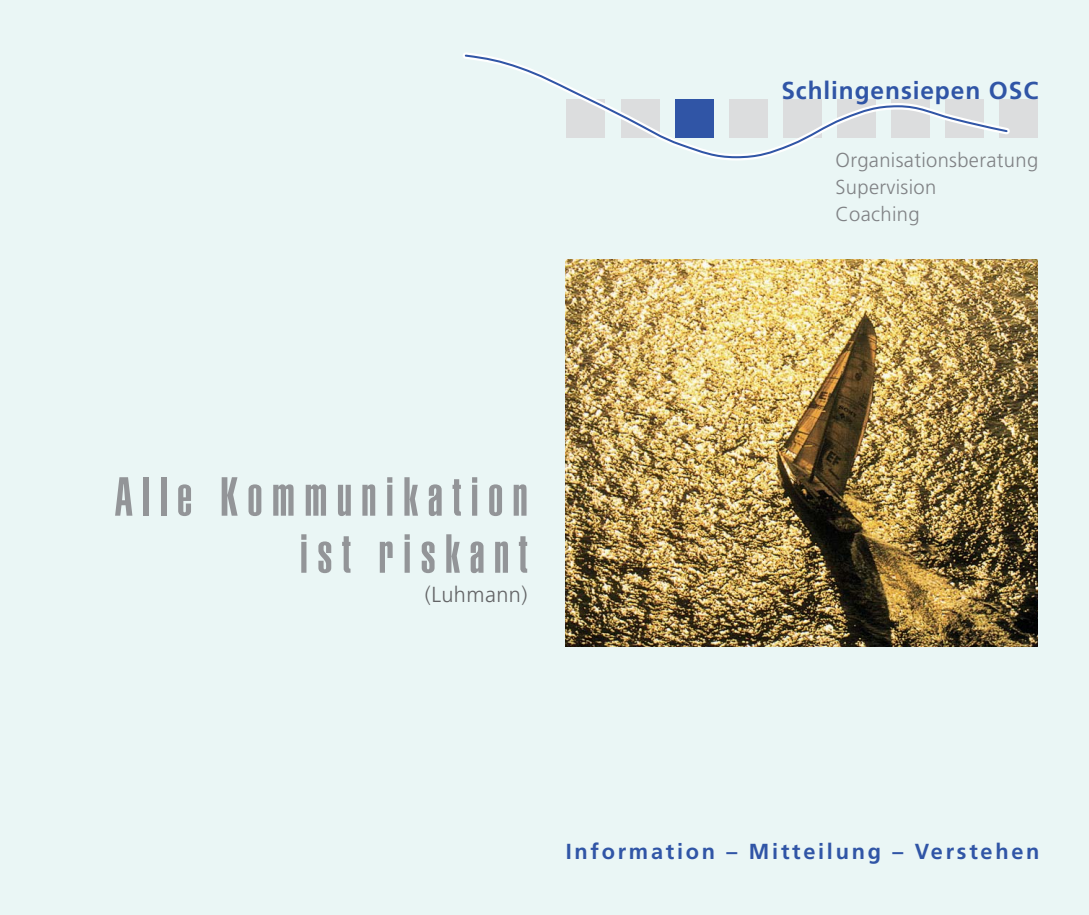
<style>
.page{position:relative;width:1089px;height:915px;background:#fff}
.page>*{position:absolute;margin:0;border:0;box-sizing:border-box;transform-origin:0 0}
.t1{font:900 extra-condensed 54px/57px "Helvetica";letter-spacing:.175em;color:#939598;text-align:right}
.t2{font:700 24.45px "Frutiger";letter-spacing:.035em;color:#3055a6}
.t3{font:700 21.75px "Frutiger";letter-spacing:.125em;color:#3055a6}
.t4{font:300 21.75px "Frutiger";letter-spacing:.02em;color:#636466}
.t5{font:300 20.25px/26.7px "Frutiger";letter-spacing:.015em;color:#808285}
</style>
<div class="page">
<div style="left:0;top:0;width:1088px;height:914px;background:#eaf6f5"></div>
<div style="left:999px;top:99px;width:38px;height:39px;background:#dcddde"></div>
<svg style="left:463px;top:53px;width:546px;height:106px"></svg>
<img style="left:566px;top:259px;width:471px;height:387px">
<p class="t2" style="left:781px;top:81px;width:258px">Schlingensiepen OSC</p>
<p class="t5" style="left:835px;top:148px;width:204px">Organisationsberatung<br>Supervision<br>Coaching</p>
<h1 class="t1" style="left:115px;top:471px;width:414px">Alle Kommunikation ist riskant</h1>
<p class="t4" style="left:425px;top:585px;width:104px">(Luhmann)</p>
<p class="t3" style="left:566px;top:842px;width:475px">Information – Mitteilung – Verstehen</p>
</div>
